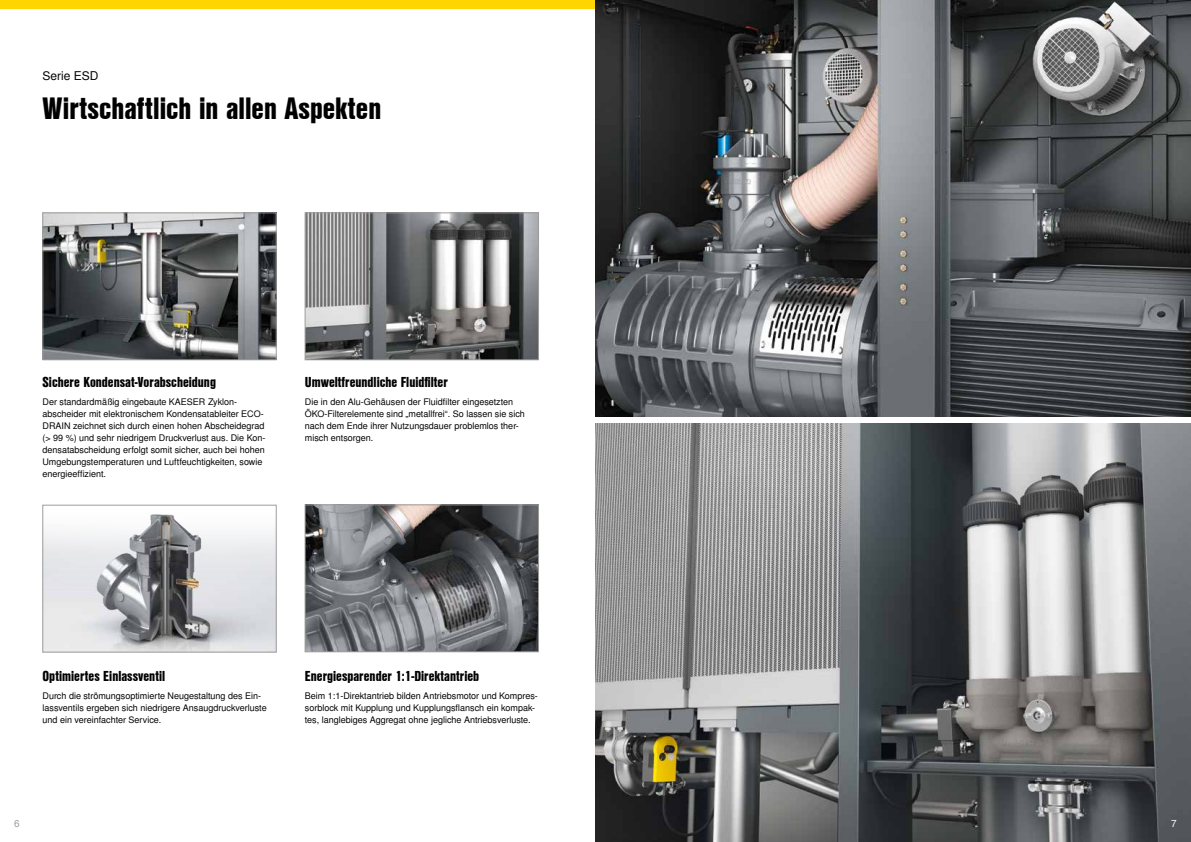
<style>
.page{position:relative;width:1191px;height:842px;background:#fff}
.page>*{position:absolute;margin:0;border:0;box-sizing:border-box;transform-origin:0 0}
.t1{font:30px "Nimbus San L Bla Con";color:#000}
.t2{font:14px "Nimbus San L Bla Con";color:#000}
.t3{font:12px "Nimbus San L";color:#000}
.t4{font:10px "Nimbus San L";color:#9d9d9c}
.t5{font:10px "Nimbus San L";color:#fff}
.t6{font:9px/12px "Nimbus San L";color:#000}
</style>
<div class="page">
<div style="left:0;top:0;width:595px;height:9px;background:#ffd500"></div>
<img style="left:595px;top:0;width:596px;height:417px">
<img style="left:595px;top:424px;width:596px;height:418px">
<img style="left:45px;top:215px;width:229px;height:143px">
<div style="left:43px;top:213px;width:233px;height:147px;border:1px solid #9d9d9c"></div>
<img style="left:307px;top:215px;width:230px;height:143px">
<div style="left:305px;top:213px;width:234px;height:147px;border:1px solid #9d9d9c"></div>
<img style="left:307px;top:507px;width:230px;height:143px">
<div style="left:305px;top:505px;width:234px;height:147px;border:1px solid #9d9d9c"></div>
<img style="left:45px;top:514px;width:229px;height:136px">
<div style="left:43px;top:505px;width:233px;height:147px;border:1px solid #9d9d9c"></div>
<h3 class="t3" style="left:43px;top:69px;width:58px">Serie ESD</h3>
<h1 class="t1" style="left:43px;top:85px;width:340px">Wirtschaftlich in allen Aspekten</h1>
<h2 class="t2" style="left:43px;top:371px;width:175px">Sichere Kondensat-Vorabscheidung</h2>
<p class="t6" style="left:43px;top:396px;width:224px">Der standardmäßig eingebaute KAESER Zyklon&shy;abscheider mit elektronischem Kondensatableiter ECO-DRAIN zeichnet sich durch einen hohen Abscheidegrad (&gt; 99 %) und sehr niedrigem Druckverlust aus. Die Kon&shy;densatabscheidung erfolgt somit sicher, auch bei hohen Umgebungstemperaturen und Luftfeuchtigkeiten, sowie energieeffizient.</p>
<h2 class="t2" style="left:305px;top:371px;width:144px">Umweltfreundliche Fluidfilter</h2>
<p class="t6" style="left:305px;top:396px;width:222px">Die in den Alu-Gehäusen der Fluidfilter eingesetzten ÖKO-Filterelemente sind „metallfrei“. So lassen sie sich nach dem Ende ihrer Nutzungsdauer problemlos ther&shy;misch entsorgen.</p>
<h2 class="t2" style="left:43px;top:665px;width:124px">Optimiertes Einlassventil</h2>
<p class="t6" style="left:43px;top:690px;width:226px">Durch die strömungsoptimierte Neugestaltung des Ein&shy;lassventils ergeben sich niedrigere Ansaugdruckverluste und ein vereinfachter Service.</p>
<h2 class="t2" style="left:305px;top:665px;width:176px">Energiesparender 1:1-Direktantrieb</h2>
<p class="t6" style="left:305px;top:690px;width:234px">Beim 1:1-Direktantrieb bilden Antriebsmotor und Kompres&shy;sorblock mit Kupplung und Kupplungsflansch ein kompak&shy;tes, langlebiges Aggregat ohne jegliche Antriebsverluste.</p>
<p class="t4" style="left:14px;top:817px;width:7px">6</p>
<p class="t5" style="left:1171px;top:817px;width:7px">7</p>
</div>
